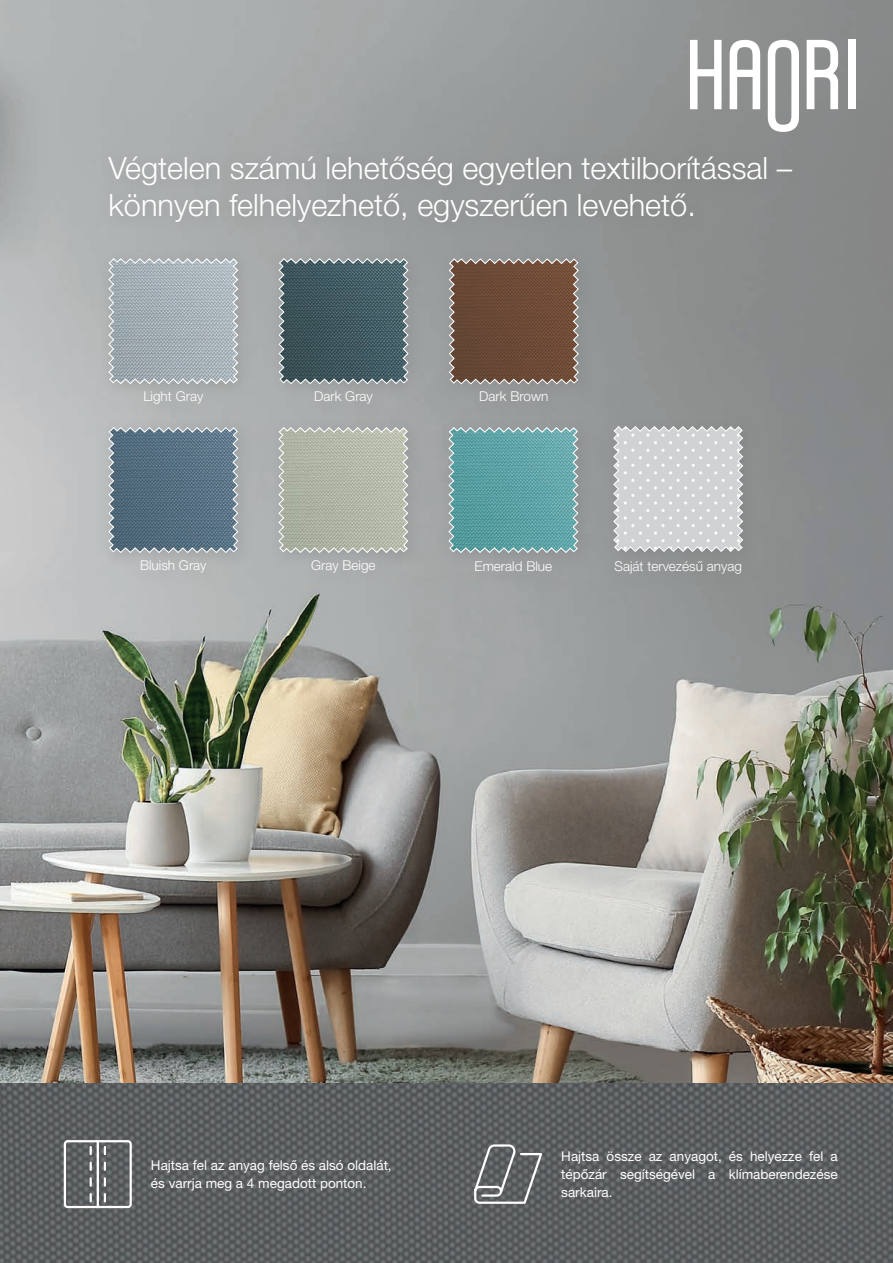
<style>
.page{position:relative;width:893px;height:1263px;background:#fff}
.page>*{position:absolute;margin:0;border:0;box-sizing:border-box;transform-origin:0 0}
.t1{font:300 30.75px/36.9px "Helvetica Neue LT Pro";color:#fff}
.t2{font:13.5px/18px "Helvetica Neue LT Pro";color:#fff}
.t3{font:300 13.5px "Helvetica Neue LT Pro";color:#fff}
</style>
<div class="page">
<img style="left:0;top:0;width:893px;height:1083px">
<svg style="left:0;top:1083px;width:893px;height:180px;background:#5b5f61"></svg>
<svg style="left:690px;top:40px;width:31px;height:69px"></svg>
<svg style="left:728px;top:29px;width:110px;height:103px"></svg>
<div style="left:848px;top:40px;width:8px;height:69px;background:#fff"></div>
<div style="left:99px;top:146px;width:708px;height:443px;background:#6c6d70;opacity:.3"></div>
<svg style="left:108px;top:258px;width:130px;height:126px;background:#a8b2b9"></svg>
<svg style="left:108px;top:427px;width:130px;height:126px;background:#637989"></svg>
<svg style="left:278px;top:427px;width:130px;height:126px;background:#b3b8a9"></svg>
<svg style="left:449px;top:258px;width:130px;height:127px;background:#745645"></svg>
<svg style="left:448px;top:427px;width:131px;height:126px;background:#68a5a8"></svg>
<svg style="left:278px;top:258px;width:131px;height:126px;background:#4f656b"></svg>
<svg style="left:613px;top:426px;width:130px;height:126px;background:#d0d1d3"></svg>
<svg style="left:63px;top:1139px;width:70px;height:70px;background:#797b7d"></svg>
<svg style="left:473px;top:1143px;width:71px;height:62px;background:#747779"></svg>
<h1 class="t1" style="left:109px;top:149px;width:685px">Végtelen számú lehetőség egyetlen textilborítással – könnyen felhelyezhető, egyszerűen levehető.</h1>
<p class="t3" style="left:143px;top:388px;width:61px">Light Gray</p>
<p class="t3" style="left:140px;top:557px;width:68px">Bluish Gray</p>
<p class="t3" style="left:314px;top:388px;width:60px">Dark Gray</p>
<p class="t3" style="left:479px;top:388px;width:71px">Dark Brown</p>
<p class="t3" style="left:311px;top:557px;width:66px">Gray Beige</p>
<p class="t3" style="left:475px;top:557px;width:79px">Emerald Blue</p>
<p class="t3" style="left:614px;top:557px;width:129px">Saját tervezésű anyag</p>
<p class="t2" style="left:151px;top:1156px;width:242px">Hajtsa fel az anyag felső és alsó oldalát, és varrja meg a 4 megadott ponton.</p>
<p class="t2" style="left:561px;top:1147px;width:278px;text-align:justify">Hajtsa össze az anyagot, és helyezze fel a tépőzár segítségével a klímaberendezése sarkaira.</p>
</div>
